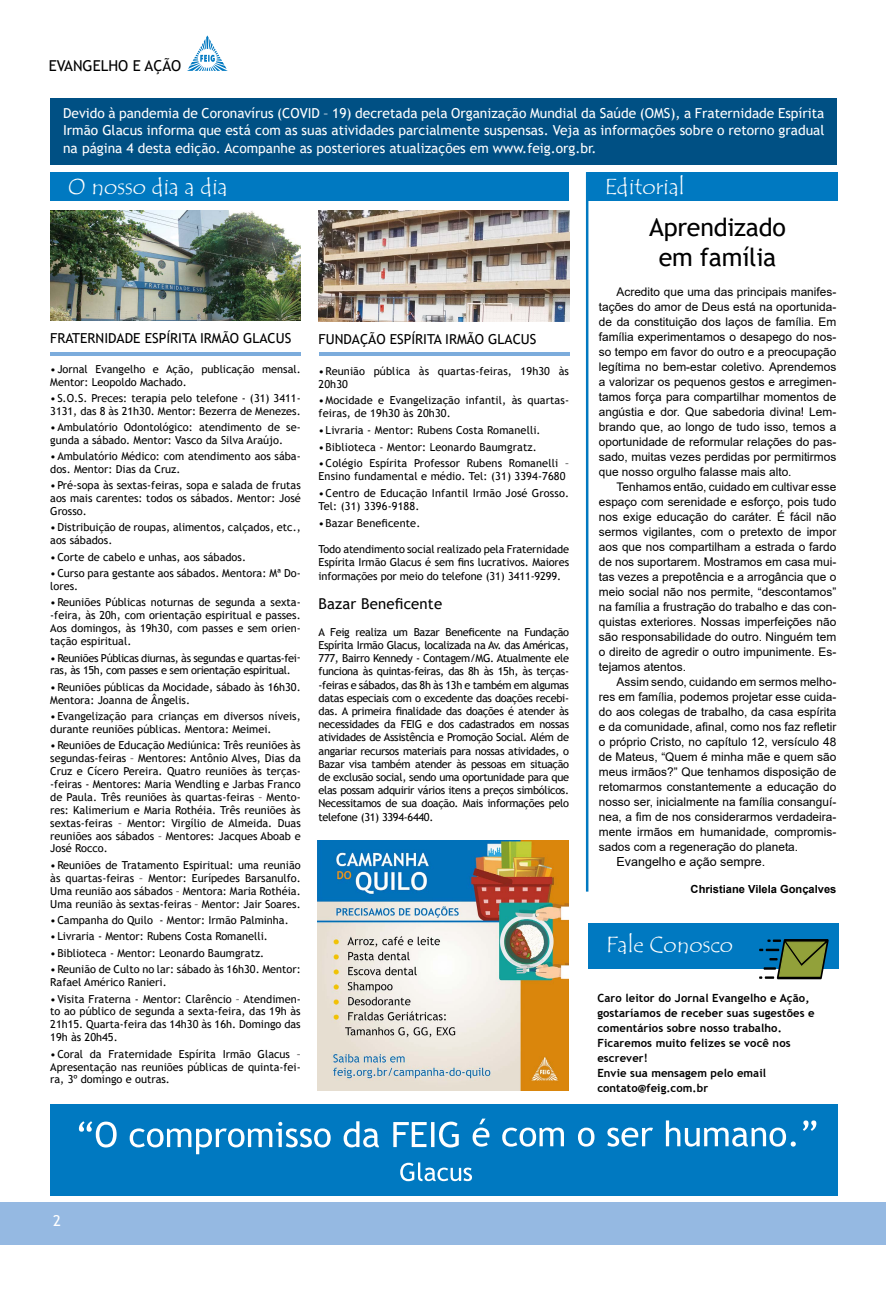
<style>
.page{position:relative;width:886px;height:1294px;background:#fff}
.page>*{position:absolute;margin:0;border:0;box-sizing:border-box;transform-origin:0 0}
.t1{font:25px/30px "Trebuchet MS";letter-spacing:-.01em;color:#000;text-align:center}
.t2{font:22.5px "Tempus Sans ITC";color:#fff}
.t3{font:15px "Trebuchet MS";letter-spacing:.01em;color:#000}
.t4{font:15px "Trebuchet MS";color:#fff}
.t5{font:13.75px/17.2px "Trebuchet MS";color:#fff;text-align:justify}
.t6{font:13.75px "Trebuchet MS";color:#000}
.t7{font:12.5px "Arial";color:#000}
.t8{font:11.88px/15px "Arial";color:#000;text-align:justify}
.t9{font:700 11.25px/15px "Trebuchet MS";letter-spacing:.01em;color:#000}
.t10{font:700 11.12px "Arial";color:#000}
.t11{font:11px/12.9px "Trebuchet MS";color:#000}
.t12{font:11px/12.9px "Trebuchet MS";letter-spacing:-.03em;color:#000}
</style>
<div class="page">
<svg style="left:187px;top:35px;width:41px;height:36px"></svg>
<div style="left:0;top:1201px;width:886px;height:43px;background:#95b9e2"></div>
<hr style="left:586px;top:172px;width:2px;height:719px;background:#0079c1">
<div style="left:50px;top:172px;width:519px;height:28px;background:#0079c1"></div>
<div style="left:50px;top:1103px;width:787px;height:92px;background:#0079c1"></div>
<svg style="left:400px;top:1162px;width:72px;height:19px"></svg>
<svg style="left:472px;top:1118px;width:344px;height:28px"></svg>
<svg style="left:79px;top:1121px;width:380px;height:33px"></svg>
<hr style="left:50px;top:352px;width:251px;height:3px;background:#7cacdc">
<hr style="left:319px;top:352px;width:250px;height:3px;background:#7cacdc">
<div style="left:587px;top:172px;width:250px;height:28px;background:#0079c1"></div>
<div style="left:51px;top:98px;width:786px;height:67px;background:#005084"></div>
<div style="left:588px;top:923px;width:251px;height:45px;background:#0079c1"></div>
<svg style="left:759px;top:939px;width:70px;height:40px"></svg>
<img style="left:319px;top:211px;width:250px;height:110px">
<img style="left:50px;top:211px;width:250px;height:110px">
<img style="left:318px;top:840px;width:250px;height:250px">
<h3 class="t3" style="left:49px;top:56px;width:134px">EVANGELHO E AÇÃO</h3>
<p class="t5" style="left:63px;top:104px;width:763px">Devido à pandemia de Coronavírus (COVID – 19) decretada pela Organização Mundial da Saúde (OMS), a Fraternidade Espírita Irmão Glacus informa que está com as suas atividades parcialmente suspensas. Veja as informações sobre o retorno gradual na página 4 desta edição. Acompanhe as posteriores atualizações em www.feig.org.br.</p>
<h2 class="t2" style="left:68px;top:172px;width:161px">O nosso dia a dia</h2>
<h2 class="t2" style="left:605px;top:172px;width:81px">Editorial</h2>
<p class="t6" style="left:50px;top:330px;width:243px">FRATERNIDADE ESPÍRITA IRMÃO GLACUS</p>
<p class="t11" style="left:50px;top:363px;width:252px">•Jornal Evangelho e Ação, publicação mensal.<br>Mentor: Leopoldo Machado.</p>
<p class="t11" style="left:50px;top:392px;width:252px">•S.O.S. Preces: terapia pelo telefone - (31) 3411-<br>3131, das 8 às 21h30. Mentor: Bezerra de Menezes.</p>
<p class="t11" style="left:50px;top:421px;width:252px">•Ambulatório Odontológico: atendimento de se&shy;gunda a sábado. Mentor: Vasco da Silva Araújo.</p>
<p class="t11" style="left:50px;top:450px;width:252px">•Ambulatório Médico: com atendimento aos sába&shy;dos. Mentor: Dias da Cruz.</p>
<p class="t11" style="left:50px;top:479px;width:252px;text-align:justify">•Pré-sopa às sextas-feiras, sopa e salada de frutas aos mais carentes: todos os sábados. Mentor: José Grosso.</p>
<p class="t11" style="left:50px;top:521px;width:252px">•Distribuição de roupas, alimentos, calçados, etc., aos sábados.</p>
<p class="t11" style="left:50px;top:550px;width:197px">•Corte de cabelo e unhas, aos sábados.</p>
<p class="t11" style="left:50px;top:566px;width:252px">•Curso para gestante aos sábados. Mentora: Mª Do&shy;lores.</p>
<p class="t11" style="left:50px;top:596px;width:252px;text-align:justify">•Reuniões Públicas noturnas de segunda a sexta--feira, às 20h, com orientação espiritual e passes.<br>Aos domingos, às 19h30, com passes e sem orien&shy;tação espiritual.</p>
<p class="t12" style="left:50px;top:651px;width:252px">•Reuniões Públicas diurnas, às segundas e quartas-fei&shy;ras, às 15h, com passes e sem orientação espiritual.</p>
<p class="t11" style="left:50px;top:680px;width:252px">•Reuniões públicas da Mocidade, sábado às 16h30.<br>Mentora: Joanna de Ângelis.</p>
<p class="t11" style="left:50px;top:709px;width:252px">•Evangelização para crianças em diversos níveis, durante reuniões públicas. Mentora: Meimei.</p>
<p class="t11" style="left:50px;top:739px;width:252px;text-align:justify">•Reuniões de Educação Mediúnica: Três reuniões às segundas-feiras – Mentores: Antônio Alves, Dias da Cruz e Cícero Pereira. Quatro reuniões às terças--feiras - Mentores: Maria Wendling e Jarbas Franco de Paula. Três reuniões às quartas-feiras – Mento&shy;res: Kalimerium e Maria Rothéia. Três reuniões às sextas-feiras – Mentor: Virgílio de Almeida. Duas reuniões aos sábados – Mentores: Jacques Aboab e José Rocco.</p>
<p class="t11" style="left:50px;top:858px;width:252px;text-align:justify">•Reuniões de Tratamento Espiritual: uma reunião às quartas-feiras – Mentor: Eurípedes Barsanulfo.<br>Uma reunião aos sábados – Mentora: Maria Rothéia.<br>Uma reunião às sextas-feiras – Mentor: Jair Soares.</p>
<p class="t11" style="left:50px;top:913px;width:240px">•Campanha do Quilo - Mentor: Irmão Palminha.</p>
<p class="t11" style="left:50px;top:929px;width:219px">•Livraria - Mentor: Rubens Costa Romanelli.</p>
<p class="t11" style="left:50px;top:946px;width:215px">•Biblioteca - Mentor: Leonardo Baumgratz.</p>
<p class="t11" style="left:50px;top:962px;width:252px">•Reunião de Culto no lar: sábado às 16h30. Mentor:<br>Rafael Américo Ranieri.</p>
<p class="t11" style="left:50px;top:992px;width:252px;text-align:justify">•Visita Fraterna - Mentor: Clarêncio – Atendimen&shy;to ao público de segunda a sexta-feira, das 19h às 21h15. Quarta-feira das 14h30 às 16h. Domingo das 19h às 20h45.</p>
<p class="t11" style="left:50px;top:1047px;width:252px;text-align:justify">•Coral da Fraternidade Espírita Irmão Glacus – Apresentação nas reuniões públicas de quinta-fei&shy;ra, 3º domingo e outras.</p>
<p class="t6" style="left:319px;top:331px;width:219px">FUNDAÇÃO ESPÍRITA IRMÃO GLACUS</p>
<p class="t11" style="left:319px;top:364px;width:252px">•Reunião pública às quartas-feiras, 19h30 às<br>20h30</p>
<p class="t11" style="left:319px;top:394px;width:252px">•Mocidade e Evangelização infantil, às quartas&shy;feiras, de 19h30 às 20h30.</p>
<p class="t11" style="left:319px;top:423px;width:224px">•Livraria - Mentor: Rubens Costa Romanelli.</p>
<p class="t11" style="left:319px;top:440px;width:220px">•Biblioteca - Mentor: Leonardo Baumgratz.</p>
<p class="t11" style="left:319px;top:456px;width:252px">•Colégio Espírita Professor Rubens Romanelli –<br>Ensino fundamental e médio. Tel: (31) 3394-7680</p>
<p class="t11" style="left:319px;top:486px;width:252px">•Centro de Educação Infantil Irmão José Grosso.<br>Tel: (31) 3396-9188.</p>
<p class="t11" style="left:319px;top:516px;width:103px">•Bazar Beneficente.</p>
<p class="t11" style="left:319px;top:542px;width:252px;line-height:13.2px;text-align:justify">Todo atendimento social realizado pela Fraternidade Espírita Irmão Glacus é sem fins lucrativos. Maiores informações por meio do telefone (31) 3411-9299.</p>
<h3 class="t3" style="left:319px;top:594px;width:125px">Bazar Beneficente</h3>
<p class="t11" style="left:319px;top:625px;width:252px;line-height:13.2px;text-align:justify">A Feig realiza um Bazar Beneficente na Fundação Espírita Irmão Glacus, localizada na Av. das Américas, 777, Bairro Kennedy - Contagem/MG. Atualmente ele funciona às quintas-feiras, das 8h às 15h, às terças--feiras e sábados, das 8h às 13h e também em algumas datas especiais com o excedente das doações recebi&shy;das. A primeira finalidade das doações é atender às necessidades da FEIG e dos cadastrados em nossas atividades de Assistência e Promoção Social. Além de angariar recursos materiais para nossas atividades, o Bazar visa também atender às pessoas em situação de exclusão social, sendo uma oportunidade para que elas possam adquirir vários itens a preços simbólicos.<br>Necessitamos de sua doação. Mais informações pelo telefone (31) 3394-6440.</p>
<h1 class="t1" style="left:649px;top:212px;width:138px">Aprendizado em família</h1>
<p class="t8" style="left:599px;top:284px;width:239px;text-indent:18px">Acredito que uma das principais manifes&shy;tações do amor de Deus está na oportunida&shy;de da constituição dos laços de família. Em família experimentamos o desapego do nos&shy;so tempo em favor do outro e a preocupação legítima no bem-estar coletivo. Aprendemos a valorizar os pequenos gestos e arregimen&shy;tamos força para compartilhar momentos de angústia e dor. Que sabedoria divina! Lem&shy;brando que, ao longo de tudo isso, temos a oportunidade de reformular relações do pas&shy;sado, muitas vezes perdidas por permitirmos que nosso orgulho falasse mais alto.</p>
<p class="t8" style="left:599px;top:479px;width:239px;text-indent:18px">Tenhamos então, cuidado em cultivar esse espaço com serenidade e esforço, pois tudo nos exige educação do caráter. É fácil não sermos vigilantes, com o pretexto de impor aos que nos compartilham a estrada o fardo de nos suportarem. Mostramos em casa mui&shy;tas vezes a prepotência e a arrogância que o meio social não nos permite, “descontamos” na família a frustração do trabalho e das con&shy;quistas exteriores. Nossas imperfeições não são responsabilidade do outro. Ninguém tem o direito de agredir o outro impunimente. Es&shy;tejamos atentos.</p>
<p class="t8" style="left:599px;top:674px;width:239px;text-indent:18px">Assim sendo, cuidando em sermos melho&shy;res em família, podemos projetar esse cuida&shy;do aos colegas de trabalho, da casa espírita e da comunidade, afinal, como nos faz refletir o próprio Cristo, no capítulo 12, versículo 48 de Mateus, “Quem é minha mãe e quem são meus irmãos?” Que tenhamos disposição de retomarmos constantemente a educação do nosso ser, inicialmente na família consanguí&shy;nea, a fim de nos considerarmos verdadeira&shy;mente irmãos em humanidade, compromis&shy;sados com a regeneração do planeta.</p>
<p class="t7" style="left:616px;top:853px;width:150px">Evangelho e ação sempre.</p>
<p class="t10" style="left:690px;top:881px;width:147px">Christiane Vilela Gonçalves</p>
<h2 class="t2" style="left:606px;top:930px;width:128px">Fale Conosco</h2>
<p class="t9" style="left:597px;top:990px;width:219px">Caro leitor do Jornal Evangelho e Ação, gostaríamos de receber suas sugestões e comentários sobre nosso trabalho.<br>Ficaremos muito felizes se você nos escrever!<br>Envie sua mensagem pelo email contato@feig.com.br</p>
<h3 class="t4" style="left:53px;top:1211px;width:9px">2</h3>
</div>
